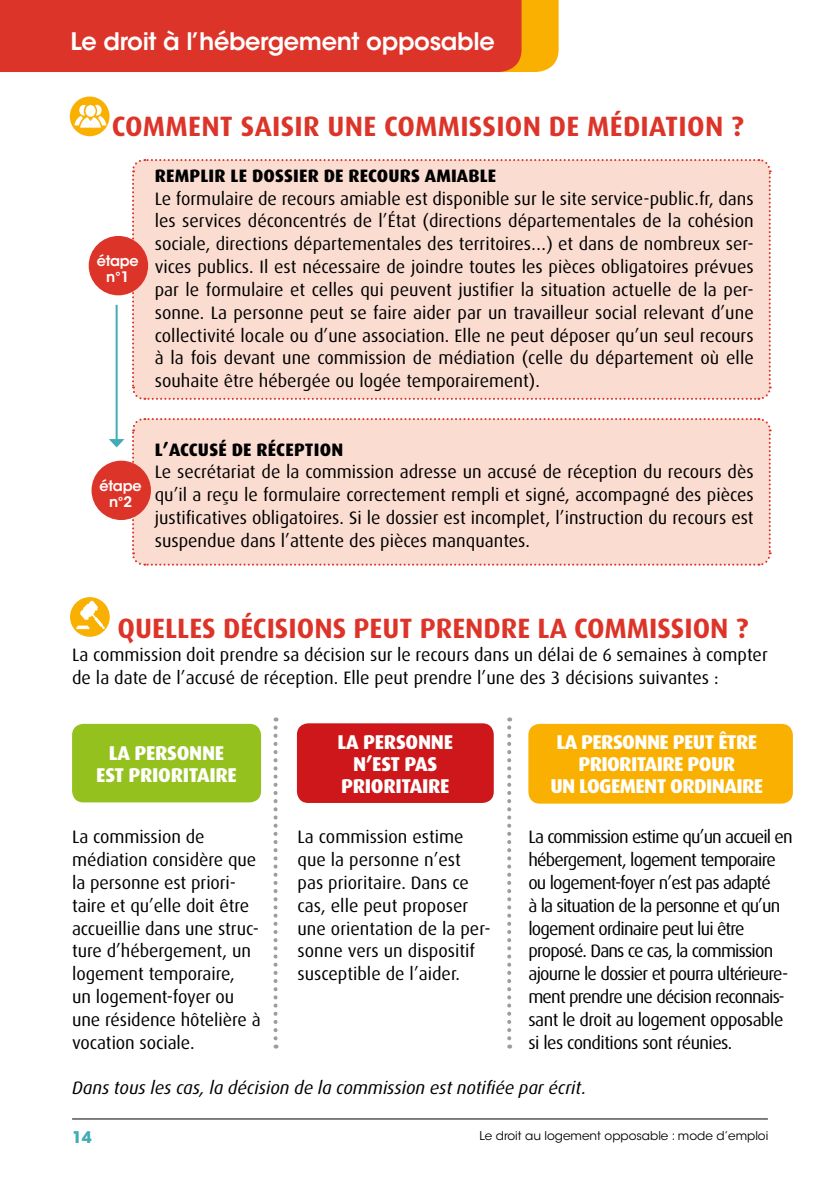
<style>
.page{position:relative;width:840px;height:1191px;background:#fff}
.page>*{position:absolute;margin:0;border:0;box-sizing:border-box;transform-origin:0 0}
.t1{font:700 28px "Dax OT";color:#dd3429}
.t2{font:600 24px "ITC Avant Garde Std";letter-spacing:-.015em;color:#fff}
.t3{font:800 20px/22px "Dax OT";letter-spacing:-.03em;color:#fff;text-align:center}
.t4{font:18px/22.8px "Dax OT";letter-spacing:-.005em;color:#000}
.t5{font:18px/22.8px "Dax OT";letter-spacing:-.045em;color:#000}
.t6{font:italic 18px "Dax OT";color:#000}
.t7{font:800 18px "Dax OT";letter-spacing:.01em;color:#000}
.t8{font:700 16px "ITC Avant Garde Std";color:#40acb6}
.t9{font:600 14.4px/16px "ITC Avant Garde Std";letter-spacing:-.015em;color:#fff;text-align:center}
.t10{font:12px "ITC Avant Garde Std";color:#000}
</style>
<div class="page">
<hr style="left:72px;top:1118px;width:695px;height:1px;background:#000">
<div style="left:521px;top:0;width:37px;height:72px;background:#f9b000"></div>
<div style="left:0;top:0;width:521px;height:72px;background:#dd3429"></div>
<div style="left:131px;top:159px;width:640px;height:241px;background:#fadcd0"></div>
<div style="left:131px;top:418px;width:640px;height:148px;background:#fadcd0"></div>
<div style="left:89px;top:236px;width:59px;height:59px;background:#dd3429;border-radius:50%"></div>
<div style="left:91px;top:460px;width:60px;height:60px;background:#dd3429;border-radius:50%"></div>
<hr style="left:116px;top:305px;width:2px;height:135px;background:#40acb6">
<svg style="left:109px;top:439px;width:15px;height:8px"></svg>
<svg style="left:70px;top:597px;width:40px;height:40px"></svg>
<svg style="left:76px;top:600px;width:29px;height:29px"></svg>
<svg style="left:273px;top:727px;width:4px;height:321px"></svg>
<svg style="left:507px;top:727px;width:4px;height:321px"></svg>
<div style="left:72px;top:724px;width:189px;height:78px;background:#95c11f;border-radius:11px"></div>
<div style="left:528px;top:724px;width:264px;height:79px;background:#f9b000;border-radius:11px"></div>
<div style="left:297px;top:723px;width:196px;height:80px;background:#cd171a;border-radius:11px"></div>
<div style="left:70px;top:97px;width:39px;height:39px;background:#f9b000;border-radius:50%"></div>
<svg style="left:74px;top:105px;width:32px;height:23px"></svg>
<h2 class="t2" style="left:71px;top:26px;width:425px">Le droit à l’hébergement opposable</h2>
<h1 class="t1" style="left:112px;top:111px;width:632px">COMMENT SAISIR UNE COMMISSION DE MÉDIATION ?</h1>
<p class="t7" style="left:155px;top:165px;width:343px">REMPLIR LE DOSSIER DE RECOURS AMIABLE</p>
<p class="t4" style="left:155px;top:187px;width:600px;text-align:justify">Le formulaire de recours amiable est disponible sur le site service-public.fr, dans les services déconcentrés de l’État (directions départementales de la cohésion sociale, directions départementales des territoires…) et dans de nombreux ser&shy;vices publics. Il est nécessaire de joindre toutes les pièces obligatoires prévues par le formulaire et celles qui peuvent justifier la situation actuelle de la per&shy;sonne. La personne peut se faire aider par un travailleur social relevant d’une collectivité locale ou d’une association. Elle ne peut déposer qu’un seul recours à la fois devant une commission de médiation (celle du département où elle souhaite être hébergée ou logée temporairement).</p>
<p class="t9" style="left:97px;top:253px;width:44px">étape n°1</p>
<p class="t9" style="left:100px;top:477px;width:44px">étape n°2</p>
<p class="t7" style="left:155px;top:439px;width:190px">L’ACCUSÉ DE RÉCEPTION</p>
<p class="t4" style="left:155px;top:461px;width:600px;text-align:justify">Le secrétariat de la commission adresse un accusé de réception du recours dès qu’il a reçu le formulaire correctement rempli et signé, accompagné des pièces justificatives obligatoires. Si le dossier est incomplet, l’instruction du recours est suspendue dans l’attente des pièces manquantes.</p>
<h1 class="t1" style="left:117px;top:612px;width:631px">QUELLES DÉCISIONS PEUT PRENDRE LA COMMISSION ?</h1>
<p class="t4" style="left:72px;top:643px;width:696px">La commission doit prendre sa décision sur le recours dans un délai de 6 semaines à compter de la date de l’accusé de réception. Elle peut prendre l’une des 3 décisions suivantes :</p>
<p class="t3" style="left:96px;top:742px;width:142px">LA PERSONNE<br>EST PRIORITAIRE</p>
<p class="t4" style="left:72px;top:826px;width:190px">La commission de médiation considère que la personne est priori&shy;taire et qu’elle doit être accueillie dans une struc&shy;ture d’hébergement, un logement temporaire,<br>un logement-foyer ou une résidence hôtelière à vocation sociale.</p>
<p class="t3" style="left:337px;top:731px;width:117px">LA PERSONNE<br>N’EST PAS<br>PRIORITAIRE</p>
<p class="t4" style="left:297px;top:826px;width:194px">La commission estime que la personne n’est pas prioritaire. Dans ce cas, elle peut proposer une orientation de la per&shy;sonne vers un dispositif susceptible de l’aider.</p>
<p class="t3" style="left:550px;top:731px;width:214px">LA PERSONNE PEUT ÊTRE<br>PRIORITAIRE POUR<br>UN LOGEMENT ORDINAIRE</p>
<p class="t5" style="left:528px;top:826px;width:266px">La commission estime qu’un accueil en hébergement, logement temporaire ou logement-foyer n’est pas adapté<br>à la situation de la personne et qu’un logement ordinaire peut lui être proposé. Dans ce cas, la commission ajourne le dossier et pourra ultérieure&shy;ment prendre une décision reconnais&shy;sant le droit au logement opposable si les conditions sont réunies.</p>
<p class="t6" style="left:72px;top:1078px;width:515px">Dans tous les cas, la décision de la commission est notifiée par écrit.</p>
<p class="t8" style="left:72px;top:1126px;width:21px">14</p>
<p class="t10" style="left:479px;top:1128px;width:290px">Le droit au logement opposable : mode d’emploi</p>
</div>
